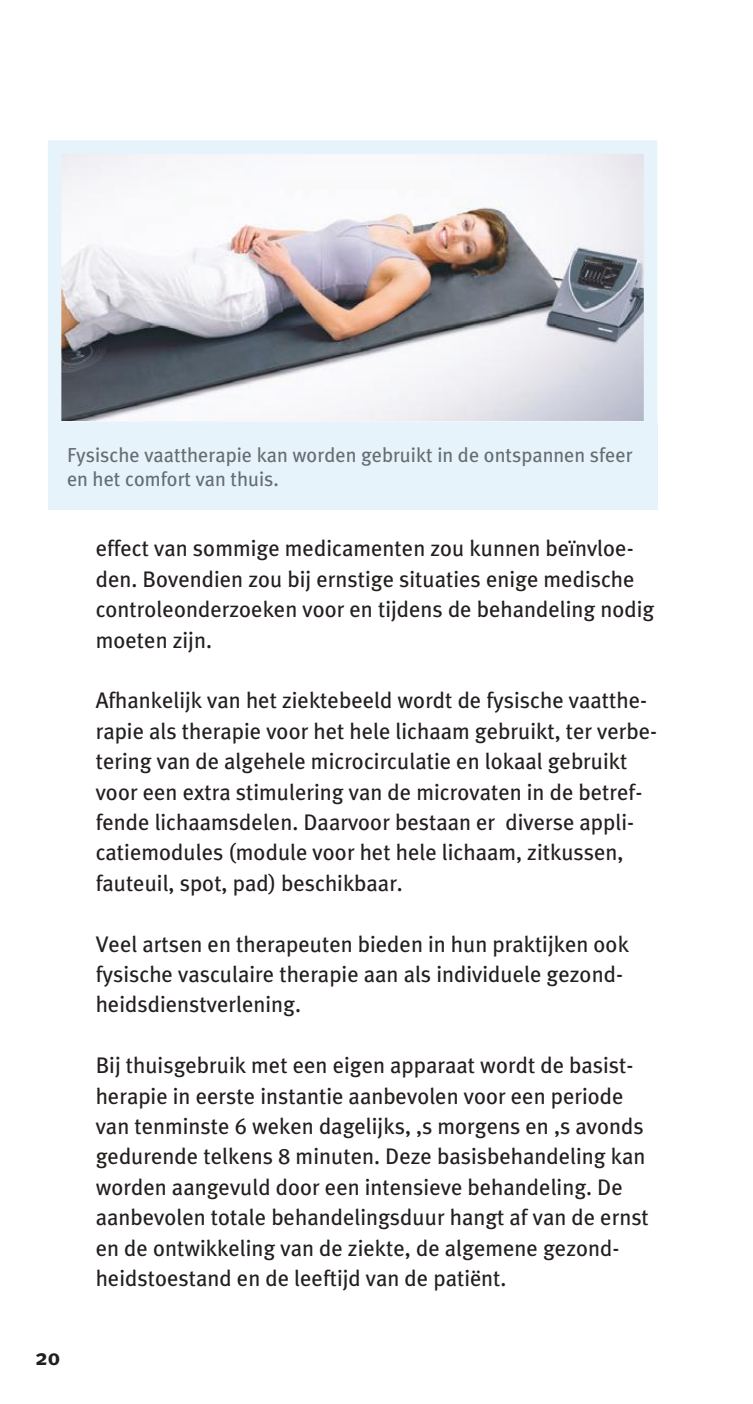
<style>
.page{position:relative;width:753px;height:1404px;background:#fff}
.page>*{position:absolute;margin:0;border:0;box-sizing:border-box;transform-origin:0 0}
.t1{font:22.5px/30.4px "Meta Plus";color:#241f1f}
.t2{font:700 22.5px "Meta Plus";color:#241f1f}
.t3{font:20.25px/24.3px "Meta Plus";color:#656d73}
</style>
<div class="page">
<img style="left:63px;top:155px;width:579px;height:265px">
<div style="left:48px;top:140px;width:609px;height:295px;border:14px solid #e6f3fb"></div>
<div style="left:48px;top:423px;width:609px;height:86px;background:#e6f3fb"></div>
<p class="t3" style="left:67px;top:442px;width:567px">Fysische vaattherapie kan worden gebruikt in de ontspannen sfeer en het comfort van thuis.</p>
<p class="t1" style="left:96px;top:533px;width:560px">effect van sommige medicamenten zou kunnen beïnvloe&shy;den. Bovendien zou bij ernstige situaties enige medische controleonderzoeken voor en tijdens de behandeling nodig moeten zijn.</p>
<p class="t1" style="left:96px;top:685px;width:563px">Afhankelijk van het ziektebeeld wordt de fysische vaatthe&shy;rapie als therapie voor het hele lichaam gebruikt, ter verbe&shy;tering van de algehele microcirculatie en lokaal gebruikt voor een extra stimulering van de microvaten in de betref&shy;fende lichaamsdelen. Daarvoor bestaan er diverse appli&shy;catiemodules (module voor het hele lichaam, zitkussen, fauteuil, spot, pad) beschikbaar.</p>
<p class="t1" style="left:96px;top:928px;width:534px">Veel artsen en therapeuten bieden in hun praktijken ook fysische vasculaire therapie aan als individuele gezond&shy;heidsdienstverlening.</p>
<p class="t1" style="left:96px;top:1049px;width:554px">Bij thuisgebruik met een eigen apparaat wordt de basist&shy;herapie in eerste instantie aanbevolen voor een periode van tenminste 6 weken dagelijks, ‚s morgens en ‚s avonds gedurende telkens 8 minuten. Deze basisbehandeling kan worden aangevuld door een intensieve behandeling. De aanbevolen totale behandelingsduur hangt af van de ernst en de ontwikkeling van de ziekte, de algemene gezond&shy;heidstoestand en de leeftijd van de patiënt.</p>
<p class="t2" style="left:36px;top:1343px;width:26px">20</p>
</div>
